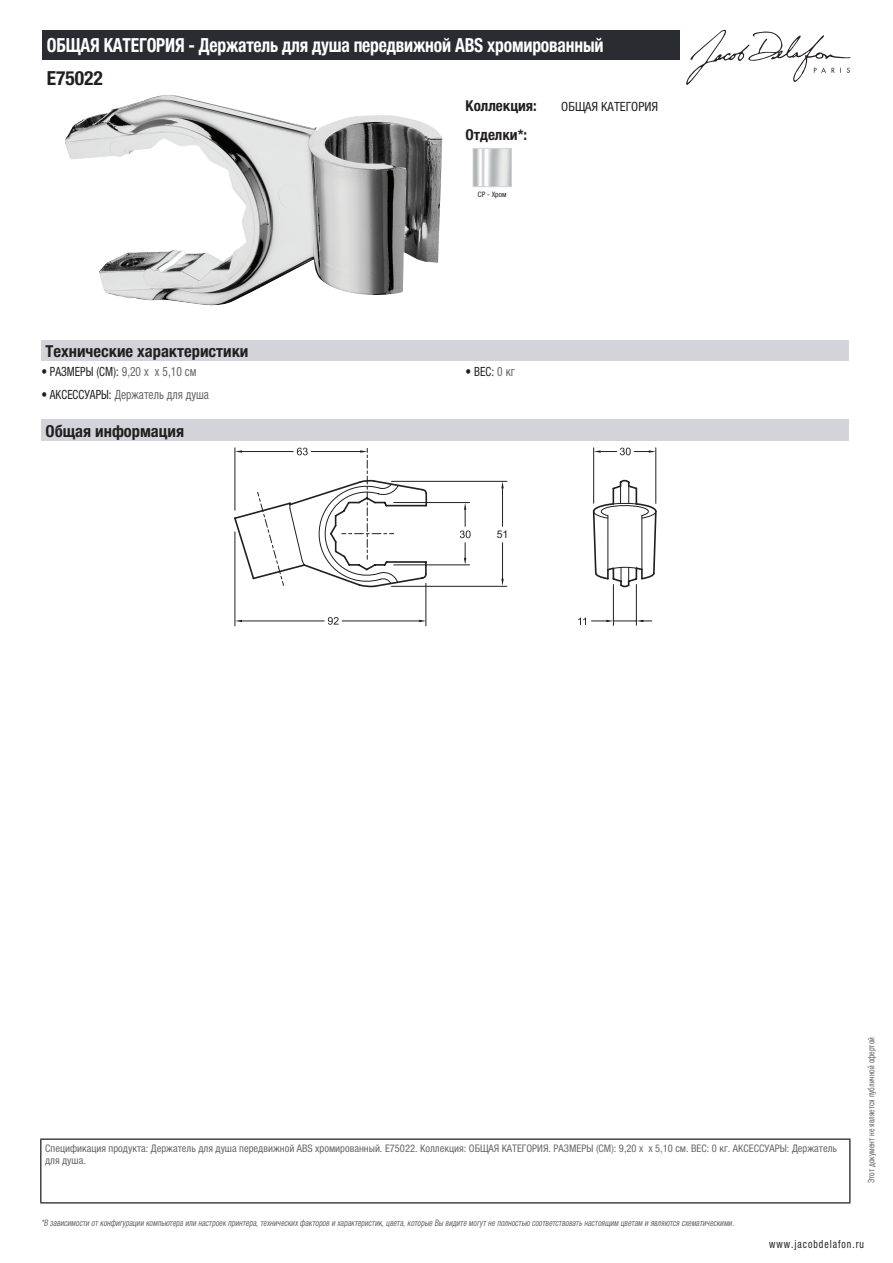
<style>
.page{position:relative;width:893px;height:1263px;background:#fff}
.page>*{position:absolute;margin:0;border:0;box-sizing:border-box;transform-origin:0 0}
.t1{font:700 condensed 19.5px "Helvetica Neue LTCYR";letter-spacing:-.01em;color:#fff;scale:.9 1}
.t2{font:700 condensed 19.5px "Helvetica Neue LTCYR";color:#231f20}
.t3{font:700 condensed 16.5px "Helvetica Neue LTCYR";color:#231f20}
.t4{font:700 condensed 15px "Helvetica Neue LTCYR";color:#231f20}
.t5{font:condensed 12.75px "Helvetica Neue LTCYR";color:#231f20;scale:.9 1}
.t6{font:condensed 12.75px "Helvetica Neue LTCYR";color:#626568;scale:.9 1}
.t7{font:condensed 12.75px "Helvetica Neue LTCYR";color:#231f20}
.t8{font:condensed 11.25px "Helvetica Neue LTCYR";letter-spacing:.1em;color:#231f20;scale:.87 1}
.t9{font:condensed 10.5px/12px "Helvetica Neue LTCYR";color:#626568}
.t10{font:10.5px "Arial";color:#231f20}
.t11{font:italic condensed 9px "Helvetica Neue LTCYR";color:#626568;scale:.87 1}
.t12{font:condensed 9px "Helvetica Neue LTCYR";color:#626568;scale:.87 1}
.t13{font:condensed 7.5px "Helvetica Neue LTCYR";color:#231f20}
.s1{color:#626568}
.s2{color:#231f20}
</style>
<div class="page">
<svg style="left:686px;top:30px;width:164px;height:55px"></svg>
<img style="left:65px;top:95px;width:377px;height:211px">
<img style="left:475px;top:150px;width:35px;height:35px">
<div style="left:473px;top:148px;width:39px;height:39px;border:1px solid #d3d4da"></div>
<div style="left:41px;top:340px;width:808px;height:22px;background:#d3d4da"></div>
<div style="left:41px;top:420px;width:808px;height:21px;background:#d3d4da"></div>
<hr style="left:235px;top:532px;width:1px;height:94px;background:#231f20">
<hr style="left:426px;top:583px;width:1px;height:43px;background:#231f20">
<hr style="left:242px;top:621px;width:82px;height:1px;background:#231f20">
<hr style="left:342px;top:621px;width:79px;height:1px;background:#231f20">
<svg style="left:235px;top:620px;width:7px;height:2px"></svg>
<svg style="left:419px;top:620px;width:7px;height:2px"></svg>
<svg style="left:328px;top:617px;width:11px;height:8px"></svg>
<svg style="left:234px;top:448px;width:423px;height:140px"></svg>
<hr style="left:391px;top:481px;width:116px;height:1px;background:#231f20">
<hr style="left:391px;top:586px;width:116px;height:1px;background:#231f20">
<hr style="left:636px;top:584px;width:1px;height:41px;background:#231f20">
<svg style="left:578px;top:617px;width:74px;height:8px"></svg>
<hr style="left:613px;top:584px;width:1px;height:41px;background:#231f20">
<div style="left:43px;top:30px;width:637px;height:30px;background:#2a2c32"></div>
<hr style="left:40px;top:1138px;width:810px;height:2px;background:#040503">
<hr style="left:40px;top:1140px;width:1px;height:62px;background:#040503">
<hr style="left:849px;top:1140px;width:1px;height:62px;background:#040503">
<hr style="left:40px;top:1202px;width:810px;height:1px;background:#040503">
<h1 class="t1" style="left:47px;top:34px;width:620px">ОБЩАЯ КАТЕГОРИЯ - Держатель для душа передвижной ABS хромированный</h1>
<h1 class="t2" style="left:47px;top:67px;width:58px">E75022</h1>
<h3 class="t4" style="left:466px;top:97px;width:73px">Коллекция:</h3>
<h3 class="t7" style="left:561px;top:99px;width:98px">ОБЩАЯ КАТЕГОРИЯ</h3>
<h3 class="t4" style="left:466px;top:126px;width:63px">Отделки*:</h3>
<p class="t13" style="left:478px;top:190px;width:30px">CP - Хром</p>
<h2 class="t3" style="left:46px;top:342px;width:204px">Технические характеристики</h2>
<h3 class="t5" style="left:41px;top:364px;width:174px">• РАЗМЕРЫ (СМ): <span class="s1">9,20 x x 5,10 см</span></h3>
<h3 class="t5" style="left:466px;top:364px;width:56px">• ВЕС: <span class="s1">0 кг</span></h3>
<h3 class="t6" style="left:41px;top:387px;width:188px"><span class="s2">• АКСЕССУАРЫ:</span> Держатель для душа</h3>
<h2 class="t3" style="left:46px;top:422px;width:140px">Общая информация</h2>
<p class="t10" style="left:497px;top:527px;width:13px">51</p>
<p class="t9" style="left:45px;top:1142px;width:793px">Спецификация продукта: Держатель для душа передвижной ABS хромированный. E75022. Коллекция: ОБЩАЯ КАТЕГОРИЯ. РАЗМЕРЫ (СМ): 9,20 x x 5,10 см. ВЕС: 0 кг. АКСЕССУАРЫ: Держатель для душа.</p>
<p class="t11" style="left:41px;top:1218px;width:800px">*В зависимости отконфигурации компьютера или настроек принтера,техническихфакторов и характеристик,цвета,которые Вы видите могутне полностью соответствоватьнастоящим цветам и являются схематическими.</p>
<p class="t12" style="left:866px;top:1183px;width:169px;rotate:-90deg">Этот документ не является публичной офертой</p>
<p class="t8" style="left:769px;top:1237px;width:110px">www.jacobdelafon.ru</p>
</div>
